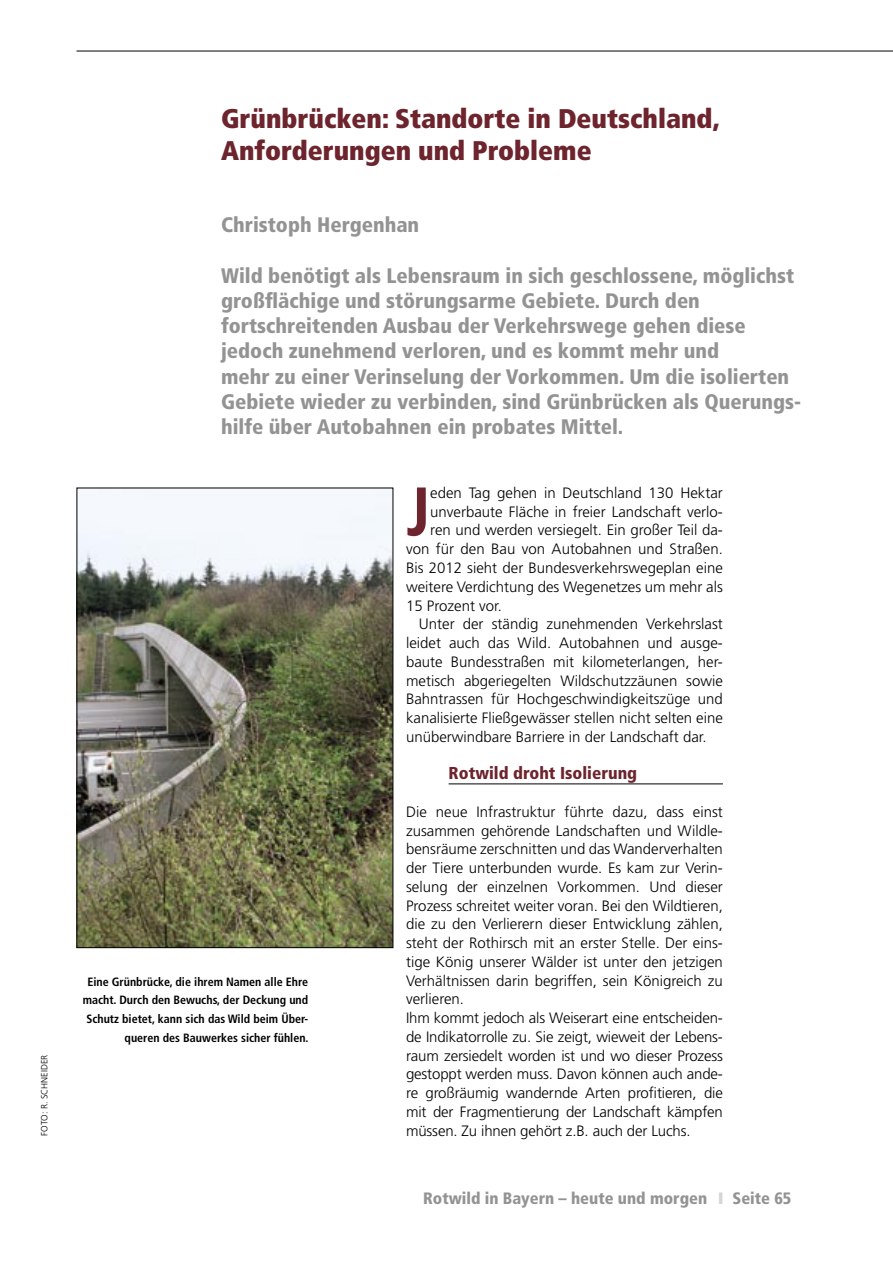
<style>
.page{position:relative;width:893px;height:1263px;background:#fff}
.page>*{position:absolute;margin:0;border:0;box-sizing:border-box;transform-origin:0 0}
.Fließtext_Initialia{font:700 condensed 68.7px "Frutiger";color:#6d242d}
.Titel{font:900 condensed 27px "Frutiger";color:#6d242d}
.Vorspann{font:900 condensed 21px/25.2px "Frutiger";color:#939393}
.Zwiti{font:900 condensed 17.25px "Frutiger";color:#6d242d}
.t1{font:900 condensed 16.5px "Frutiger";color:#939393}
.Fließtext_o__Einzug{font:300 15px/18.8px "Frutiger";letter-spacing:-.01em;color:#000;text-align:justify}
.Fließtext{font:300 15px/18.8px "Frutiger";color:#000;text-align:justify}
.Fließtext_Initialia-2{font:300 15px "Frutiger";color:#000}
.BU_r{font:700 condensed 12px/18.8px "Frutiger";color:#000;text-align:right}
.Bildnachweis{font:300 9px "Frutiger";color:#000}
.s1{color:#d6d6d6}
</style>
<div class="page">
<hr style="left:77px;top:51px;width:816px;height:1px;background:#000">
<hr style="left:449px;top:783px;width:274px;height:1px;background:#000">
<img style="left:79px;top:490px;width:312px;height:456px">
<div style="left:77px;top:488px;width:316px;height:460px;border:1px solid #000"></div>
<p class="Bildnachweis" style="left:39px;top:1135px;width:83px;rotate:-90deg">FOTO: R. SCHNEIDER</p>
<p class="Titel" style="left:221px;top:102px;width:500px">Grünbrücken: Standorte in Deutschland,</p>
<p class="Titel" style="left:221px;top:134px;width:372px">Anforderungen und Probleme</p>
<p class="Vorspann" style="left:221px;top:212px;width:200px">Christoph Hergenhan</p>
<p class="Vorspann" style="left:221px;top:263px;width:582px">Wild benötigt als Lebensraum in sich geschlossene, möglichst großflächige und störungsarme Gebiete. Durch den fortschreitenden Ausbau der Verkehrswege gehen diese jedoch zunehmend verloren, und es kommt mehr und<br>mehr zu einer Verinselung der Vorkommen. Um die isolierten Gebiete wieder zu verbinden, sind Grünbrücken als Querungs&shy;hilfe über Autobahnen ein probates Mittel.</p>
<p class="BU_r" style="left:83px;top:972px;width:228px">Eine Grünbrücke, die ihrem Namen alle Ehre macht. Durch den Bewuchs, der Deckung und Schutz bietet, kann sich das Wild beim Über&shy;queren des Bauwerkes sicher fühlen.</p>
<p class="Fließtext_Initialia" style="left:406px;top:471px;width:26px">J</p>
<p class="Fließtext_Initialia-2" style="left:430px;top:484px;width:294px">eden Tag gehen in Deutschland 130 Hektar</p>
<p class="Fließtext_Initialia-2" style="left:430px;top:503px;width:294px">unverbaute Fläche in freier Landschaft verlo-</p>
<p class="Fließtext_Initialia-2" style="left:430px;top:522px;width:294px">ren und werden versiegelt. Ein großer Teil da-</p>
<p class="Fließtext_Initialia-2" style="left:406px;top:541px;width:318px">von für den Bau von Autobahnen und Straßen.</p>
<p class="Fließtext_Initialia-2" style="left:406px;top:559px;width:318px">Bis 2012 sieht der Bundesverkehrswegeplan eine</p>
<p class="Fließtext_Initialia-2" style="left:406px;top:578px;width:318px">weitere Verdichtung des Wegenetzes um mehr als</p>
<p class="Fließtext_Initialia-2" style="left:406px;top:597px;width:97px">15 Prozent vor.</p>
<p class="Fließtext" style="left:406px;top:615px;width:318px;text-indent:13px">Unter der ständig zunehmenden Verkehrslast leidet auch das Wild. Autobahnen und ausge&shy;baute Bundesstraßen mit kilometerlangen, her&shy;metisch abgeriegelten Wildschutzzäunen sowie Bahntrassen für Hochgeschwindigkeitszüge und kanalisierte Fließgewässer stellen nicht selten eine unüberwindbare Barriere in der Landschaft dar.</p>
<p class="Zwiti" style="left:449px;top:763px;width:190px">Rotwild droht Isolierung</p>
<p class="Fließtext_o__Einzug" style="left:406px;top:802px;width:318px">Die neue Infrastruktur führte dazu, dass einst zusammen gehörende Landschaften und Wildle&shy;bensräume zerschnitten und das Wanderverhalten der Tiere unterbunden wurde. Es kam zur Verin&shy;selung der einzelnen Vorkommen. Und dieser Prozess schreitet weiter voran. Bei den Wildtieren, die zu den Verlierern dieser Entwicklung zählen, steht der Rothirsch mit an erster Stelle. Der eins&shy;tige König unserer Wälder ist unter den jetzigen Verhältnissen darin begriffen, sein Königreich zu verlieren.</p>
<p class="Fließtext_o__Einzug" style="left:406px;top:1008px;width:318px">Ihm kommt jedoch als Weiserart eine entscheiden&shy;de Indikatorrolle zu. Sie zeigt, wieweit der Lebens&shy;raum zersiedelt worden ist und wo dieser Prozess gestoppt werden muss. Davon können auch ande&shy;re großräumig wandernde Arten profitieren, die mit der Fragmentierung der Landschaft kämpfen müssen. Zu ihnen gehört z.B. auch der Luchs.</p>
<p class="t1" style="left:423px;top:1188px;width:302px">Rotwild in Bayern – heute und morgen <span class="s1">I</span></p>
<p class="t1" style="left:732px;top:1188px;width:61px">Seite 65</p>
</div>
